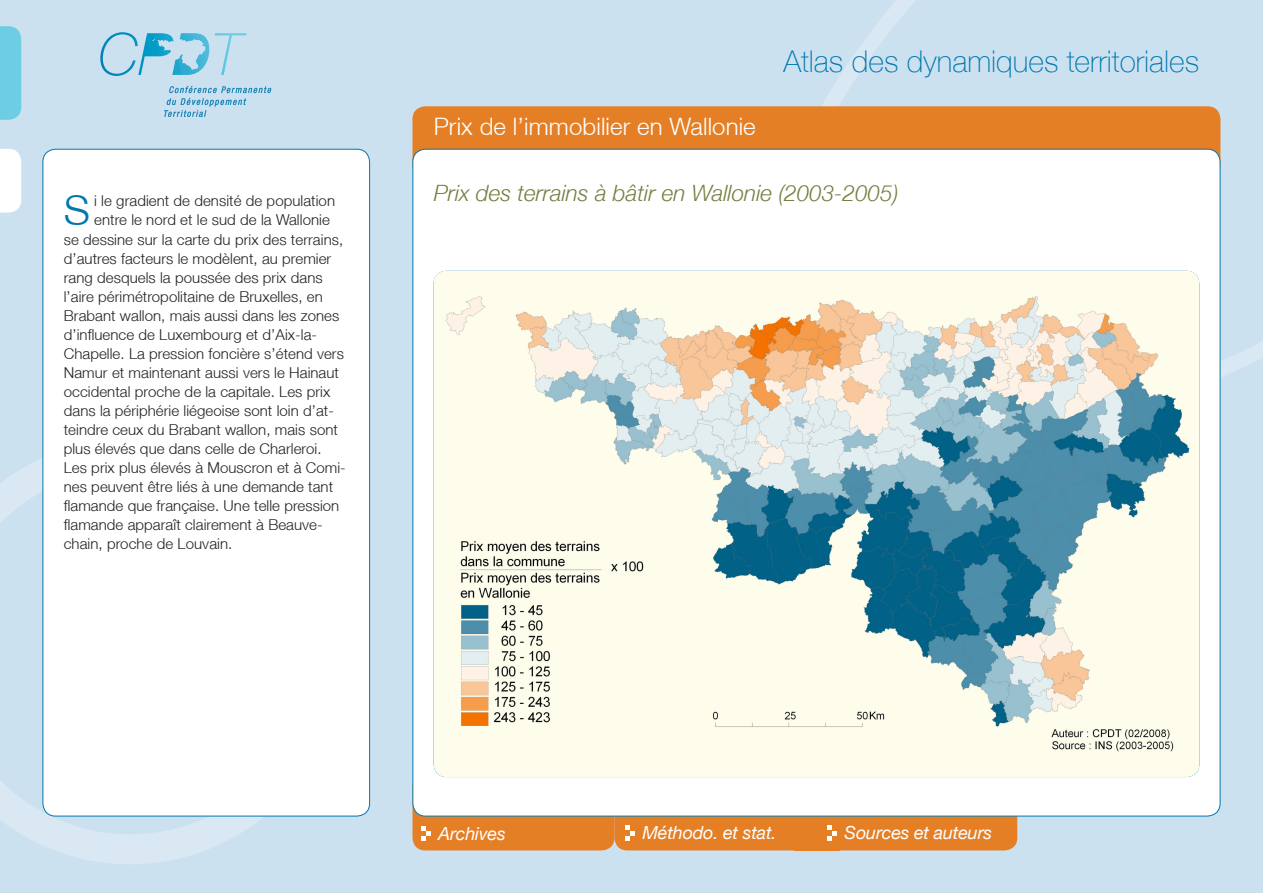
<style>
.page{position:relative;width:1263px;height:893px;background:#cce1f0}
.page>*{position:absolute;margin:0;border:0;box-sizing:border-box;transform-origin:0 0}
._05_Body_Texte{font:300 41.7px "Helvetica Neue LT";color:#0078ae}
._01_Titre_Atlas{font:100 30px "Helvetica Neue LT";color:#0078ae}
._02_Titre_Fiche{font:300 24px "Helvetica Neue LT";letter-spacing:.005em;color:#fff}
._03_Titre_Carte{font:italic 300 22.5px "Helvetica Neue LT";color:#767e40}
._06_Texte_Onglets{font:italic 18px "Helvetica Neue LT";letter-spacing:-.01em;color:#fff}
._05_Body_Texte-2{font:300 15px "Helvetica Neue LT";letter-spacing:.005em;color:#231f20}
</style>
<div class="page">
<svg style="left:0;top:439px;width:343px;height:425px"></svg>
<svg style="left:822px;top:0;width:441px;height:437px"></svg>
<div style="left:412px;top:774px;width:202px;height:76px;background:#e57f25;border-radius:13px"></div>
<div style="left:794px;top:816px;width:45px;height:34px;background:#e57f25"></div>
<div style="left:412px;top:106px;width:808px;height:72px;background:#e57f25;border-radius:13px"></div>
<div style="left:614px;top:774px;width:202px;height:76px;background:#e57f25;border-radius:13px"></div>
<div style="left:815px;top:774px;width:202px;height:76px;background:#e57f25;border-radius:13px"></div>
<svg style="left:164px;top:86px;width:107px;height:31px"></svg>
<svg style="left:215px;top:33px;width:32px;height:42px"></svg>
<svg style="left:100px;top:32px;width:109px;height:44px"></svg>
<div style="left:0;top:26px;width:21px;height:94px;background:#6dcde3"></div>
<svg style="left:0;top:149px;width:21px;height:64px"></svg>
<div style="left:43px;top:149px;width:327px;height:667px;background:#fff;border-radius:13px"></div>
<div style="left:413px;top:149px;width:807px;height:667px;background:#fff;border-radius:13px"></div>
<svg style="left:625px;top:826px;width:10px;height:14px"></svg>
<svg style="left:827px;top:826px;width:10px;height:14px"></svg>
<svg style="left:421px;top:826px;width:9px;height:15px"></svg>
<img style="left:434px;top:271px;width:765px;height:506px">
<p class="_05_Body_Texte" style="left:64px;top:185px;width:28px">S</p>
<p class="_05_Body_Texte-2" style="left:94px;top:192px;width:242px">i le gradient de densité de population</p>
<p class="_05_Body_Texte-2" style="left:94px;top:211px;width:237px">entre le nord et le sud de la Wallonie</p>
<p class="_05_Body_Texte-2" style="left:64px;top:230px;width:281px">se dessine sur la carte du prix des terrains,</p>
<p class="_05_Body_Texte-2" style="left:64px;top:249px;width:269px">d’autres facteurs le modèlent, au premier</p>
<p class="_05_Body_Texte-2" style="left:64px;top:268px;width:260px">rang desquels la poussée des prix dans</p>
<p class="_05_Body_Texte-2" style="left:64px;top:287px;width:260px">l’aire périmétropolitaine de Bruxelles, en</p>
<p class="_05_Body_Texte-2" style="left:64px;top:306px;width:277px">Brabant wallon, mais aussi dans les zones</p>
<p class="_05_Body_Texte-2" style="left:64px;top:325px;width:255px">d’influence de Luxembourg et d’Aix-la-</p>
<p class="_05_Body_Texte-2" style="left:64px;top:344px;width:282px">Chapelle. La pression foncière s’étend vers</p>
<p class="_05_Body_Texte-2" style="left:64px;top:363px;width:277px">Namur et maintenant aussi vers le Hainaut</p>
<p class="_05_Body_Texte-2" style="left:64px;top:382px;width:268px">occidental proche de la capitale. Les prix</p>
<p class="_05_Body_Texte-2" style="left:64px;top:401px;width:272px">dans la périphérie liégeoise sont loin d’at-</p>
<p class="_05_Body_Texte-2" style="left:64px;top:420px;width:276px">teindre ceux du Brabant wallon, mais sont</p>
<p class="_05_Body_Texte-2" style="left:64px;top:440px;width:259px">plus élevés que dans celle de Charleroi.</p>
<p class="_05_Body_Texte-2" style="left:64px;top:459px;width:284px">Les prix plus élevés à Mouscron et à Comi-</p>
<p class="_05_Body_Texte-2" style="left:64px;top:478px;width:271px">nes peuvent être liés à une demande tant</p>
<p class="_05_Body_Texte-2" style="left:64px;top:497px;width:277px">flamande que française. Une telle pression</p>
<p class="_05_Body_Texte-2" style="left:64px;top:516px;width:260px">flamande apparaît clairement à Beauve-</p>
<p class="_05_Body_Texte-2" style="left:64px;top:535px;width:170px">chain, proche de Louvain.</p>
<p class="_02_Titre_Fiche" style="left:434px;top:112px;width:323px">Prix de l’immobilier en Wallonie</p>
<p class="_01_Titre_Atlas" style="left:783px;top:44px;width:417px">Atlas des dynamiques territoriales</p>
<p class="_03_Titre_Carte" style="left:434px;top:179px;width:466px">Prix des terrains à bâtir en Wallonie (2003-2005)</p>
<p class="_06_Texte_Onglets" style="left:438px;top:822px;width:69px">Archives</p>
<p class="_06_Texte_Onglets" style="left:642px;top:822px;width:136px">Méthodo. et stat.</p>
<p class="_06_Texte_Onglets" style="left:844px;top:822px;width:149px">Sources et auteurs</p>
</div>
